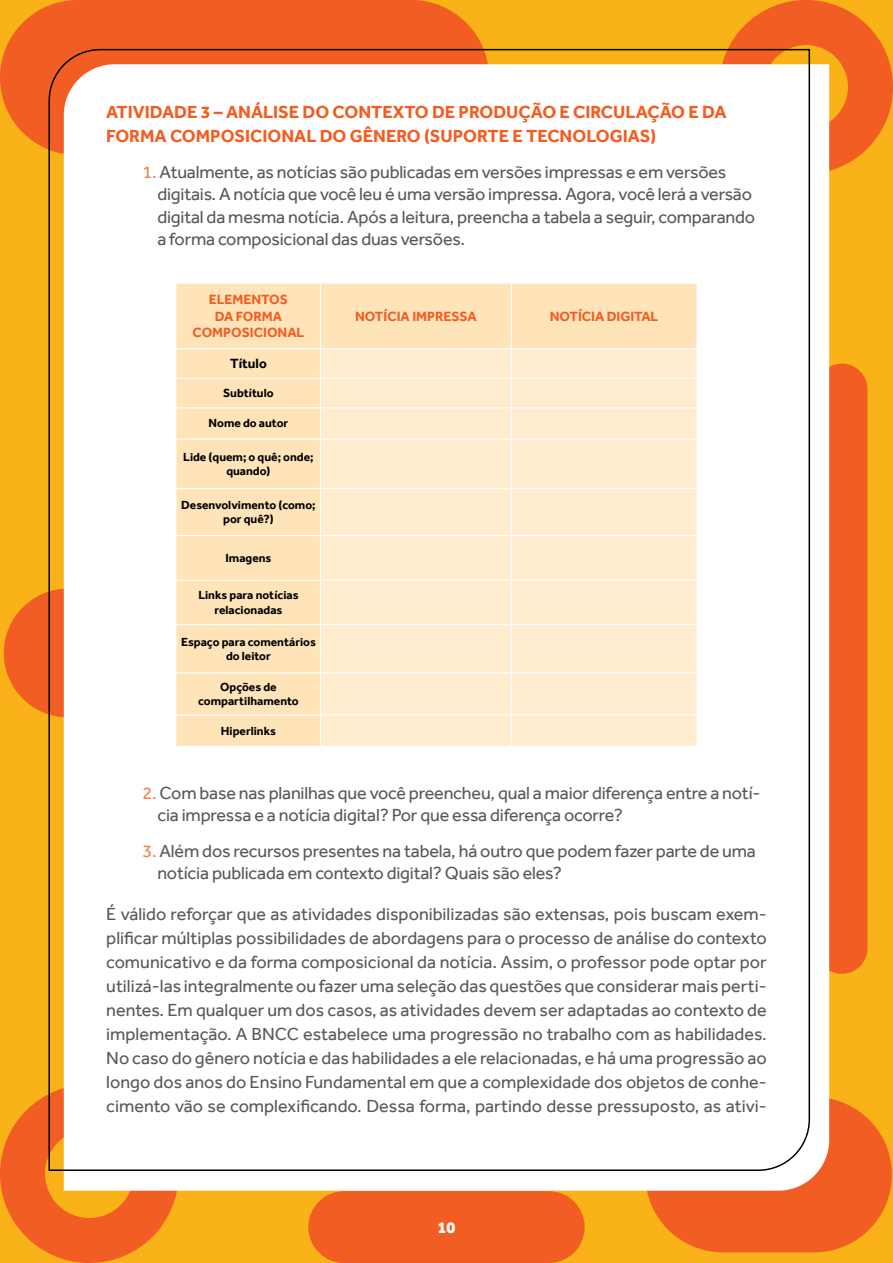
<style>
.page{position:relative;width:893px;height:1263px;background:#f9b218}
.page>*{position:absolute;margin:0;border:0;box-sizing:border-box;transform-origin:0 0}
.t1{font:18px/24px "Effra";letter-spacing:-.01em;color:#58595b}
.t2{font:700 18px/24px "Effra";color:#f15d22}
.t3{font:800 16.5px "Effra";color:#fff}
.t4{font:700 13.8px/16.5px "Effra";color:#f15d22;text-align:center}
.t5{font:700 13.8px "Effra";color:#000}
.t6{font:700 12.15px/14.5px "Effra";color:#000;text-align:center}
.s1{color:#f47d44}
</style>
<div class="page">
<div style="left:0;top:0;width:489px;height:155px;background:#f15d22;border-radius:78px"></div>
<div style="left:645px;top:1097px;width:247px;height:155px;background:#f15d22;border-radius:78px"></div>
<div style="left:816px;top:364px;width:51px;height:610px;background:#f15d22;border-radius:26px"></div>
<div style="left:308px;top:1191px;width:277px;height:72px;background:#f15d22;border-radius:36px"></div>
<div style="left:719px;top:0;width:174px;height:174px;border:45px solid #f15d22;border-radius:50%"></div>
<div style="left:0;top:1084px;width:179px;height:179px;border:45px solid #f15d22;border-radius:50%"></div>
<div style="left:4px;top:588px;width:129px;height:129px;background:#f15d22;border-radius:50%"></div>
<div style="left:64px;top:64px;width:765px;height:1127px;background:#fff"></div>
<div style="left:48px;top:48px;width:763px;height:1124px;background:#fff"></div>
<div style="left:176px;top:284px;width:521px;height:462px;background:#fee4b8"></div>
<div style="left:321px;top:349px;width:376px;height:397px;background:#ffecce"></div>
<hr style="left:320px;top:284px;width:1px;height:64px;background:#fff">
<hr style="left:511px;top:284px;width:1px;height:64px;background:#fff">
<hr style="left:176px;top:348px;width:144px;height:1px;background:#fff">
<hr style="left:320px;top:348px;width:191px;height:1px;background:#fff">
<hr style="left:511px;top:348px;width:186px;height:1px;background:#fff">
<hr style="left:176px;top:378px;width:144px;height:1px;background:#fff">
<hr style="left:320px;top:378px;width:191px;height:1px;background:#fff">
<svg style="left:320px;top:349px;width:1px;height:58px"></svg>
<hr style="left:511px;top:378px;width:186px;height:1px;background:#fff">
<svg style="left:511px;top:349px;width:1px;height:58px"></svg>
<hr style="left:176px;top:407px;width:144px;height:1px;background:#fff">
<hr style="left:320px;top:407px;width:191px;height:1px;background:#fff">
<hr style="left:320px;top:408px;width:1px;height:30px;background:#fff">
<hr style="left:511px;top:407px;width:186px;height:1px;background:#fff">
<hr style="left:511px;top:408px;width:1px;height:30px;background:#fff">
<hr style="left:176px;top:438px;width:144px;height:2px;background:#fff">
<hr style="left:320px;top:438px;width:191px;height:2px;background:#fff">
<hr style="left:320px;top:440px;width:1px;height:48px;background:#fff">
<hr style="left:511px;top:438px;width:186px;height:2px;background:#fff">
<hr style="left:511px;top:440px;width:1px;height:48px;background:#fff">
<hr style="left:176px;top:488px;width:144px;height:1px;background:#fff">
<hr style="left:320px;top:488px;width:191px;height:1px;background:#fff">
<hr style="left:320px;top:489px;width:1px;height:46px;background:#fff">
<hr style="left:511px;top:488px;width:186px;height:1px;background:#fff">
<hr style="left:511px;top:489px;width:1px;height:46px;background:#fff">
<hr style="left:176px;top:535px;width:144px;height:1px;background:#fff">
<hr style="left:320px;top:535px;width:191px;height:1px;background:#fff">
<hr style="left:320px;top:536px;width:1px;height:44px;background:#fff">
<hr style="left:511px;top:535px;width:186px;height:1px;background:#fff">
<hr style="left:511px;top:536px;width:1px;height:44px;background:#fff">
<hr style="left:176px;top:580px;width:144px;height:1px;background:#fff">
<hr style="left:320px;top:580px;width:191px;height:1px;background:#fff">
<hr style="left:320px;top:581px;width:1px;height:43px;background:#fff">
<hr style="left:511px;top:580px;width:186px;height:1px;background:#fff">
<hr style="left:511px;top:581px;width:1px;height:43px;background:#fff">
<hr style="left:176px;top:624px;width:144px;height:1px;background:#fff">
<hr style="left:320px;top:624px;width:191px;height:1px;background:#fff">
<hr style="left:320px;top:625px;width:1px;height:47px;background:#fff">
<hr style="left:511px;top:624px;width:186px;height:1px;background:#fff">
<hr style="left:511px;top:625px;width:1px;height:47px;background:#fff">
<hr style="left:176px;top:672px;width:144px;height:1px;background:#fff">
<hr style="left:320px;top:672px;width:191px;height:1px;background:#fff">
<hr style="left:320px;top:673px;width:1px;height:41px;background:#fff">
<hr style="left:511px;top:672px;width:186px;height:1px;background:#fff">
<hr style="left:511px;top:673px;width:1px;height:41px;background:#fff">
<hr style="left:320px;top:715px;width:1px;height:31px;background:#fff">
<hr style="left:511px;top:715px;width:1px;height:31px;background:#fff">
<hr style="left:176px;top:283px;width:144px;height:1px;background:#fff">
<hr style="left:320px;top:283px;width:191px;height:1px;background:#fff">
<hr style="left:511px;top:283px;width:186px;height:1px;background:#fff">
<hr style="left:176px;top:714px;width:144px;height:1px;background:#fff">
<hr style="left:320px;top:714px;width:191px;height:1px;background:#fff">
<hr style="left:511px;top:714px;width:186px;height:1px;background:#fff">
<hr style="left:176px;top:746px;width:144px;height:1px;background:#fff">
<hr style="left:320px;top:746px;width:191px;height:1px;background:#fff">
<hr style="left:511px;top:746px;width:186px;height:1px;background:#fff">
<p class="t2" style="left:106px;top:100px;width:622px">ATIVIDADE 3 – ANÁLISE DO CONTEXTO DE PRODUÇÃO E CIRCULAÇÃO E DA<br>FORMA COMPOSICIONAL DO GÊNERO (SUPORTE E TECNOLOGIAS)</p>
<p class="t1" style="left:157px;top:160px;width:599px;line-height:22.5px;text-indent:-15px"><span class="s1">1.</span> Atualmente, as notícias são publicadas em versões impressas e em versões digitais. A notícia que você leu é uma versão impressa. Agora, você lerá a versão digital da mesma notícia. Após a leitura, preencha a tabela a seguir, comparando a forma composicional das duas versões.</p>
<p class="t4" style="left:193px;top:291px;width:113px">ELEMENTOS<br>DA FORMA<br>COMPOSICIONAL</p>
<p class="t5" style="left:230px;top:355px;width:38px">Título</p>
<p class="t6" style="left:223px;top:386px;width:52px">Subtítulo</p>
<p class="t6" style="left:209px;top:416px;width:81px">Nome do autor</p>
<p class="t6" style="left:183px;top:449px;width:132px">Lide (quem; o quê; onde; quando)</p>
<p class="t6" style="left:181px;top:497px;width:136px">Desenvolvimento (como; por quê?)</p>
<p class="t6" style="left:226px;top:550px;width:47px">Imagens</p>
<p class="t6" style="left:198px;top:588px;width:102px">Links para notícias relacionadas</p>
<p class="t6" style="left:181px;top:634px;width:136px">Espaço para comentários do leitor</p>
<p class="t6" style="left:198px;top:679px;width:102px">Opções de compartilhamento</p>
<p class="t6" style="left:221px;top:723px;width:57px">Hiperlinks</p>
<p class="t4" style="left:355px;top:307px;width:123px">NOTÍCIA IMPRESSA</p>
<p class="t4" style="left:550px;top:307px;width:110px">NOTÍCIA DIGITAL</p>
<p class="t1" style="left:157px;top:781px;width:605px;line-height:22.5px;text-indent:-15px"><span class="s1">2.</span> Com base nas planilhas que você preencheu, qual a maior diferença entre a notí&shy;cia impressa e a notícia digital? Por que essa diferença ocorre?</p>
<p class="t1" style="left:157px;top:839px;width:600px;line-height:22.5px;text-indent:-15px"><span class="s1">3.</span> Além dos recursos presentes na tabela, há outro que podem fazer parte de uma notícia publicada em contexto digital? Quais são eles?</p>
<p class="t1" style="left:106px;top:902px;width:662px;text-align:justify">É válido reforçar que as atividades disponibilizadas são extensas, pois buscam exem&shy;plificar múltiplas possibilidades de abordagens para o processo de análise do contexto comunicativo e da forma composicional da notícia. Assim, o professor pode optar por utilizá-las integralmente ou fazer uma seleção das questões que considerar mais perti&shy;nentes. Em qualquer um dos casos, as atividades devem ser adaptadas ao contexto de implementação. A BNCC estabelece uma progressão no trabalho com as habilidades.<br>No caso do gênero notícia e das habilidades a ele relacionadas, e há uma progressão ao longo dos anos do Ensino Fundamental em que a complexidade dos objetos de conhe&shy;cimento vão se complexificando. Dessa forma, partindo desse pressuposto, as ativi-</p>
<p class="t3" style="left:438px;top:1217px;width:19px">10</p>
</div>
